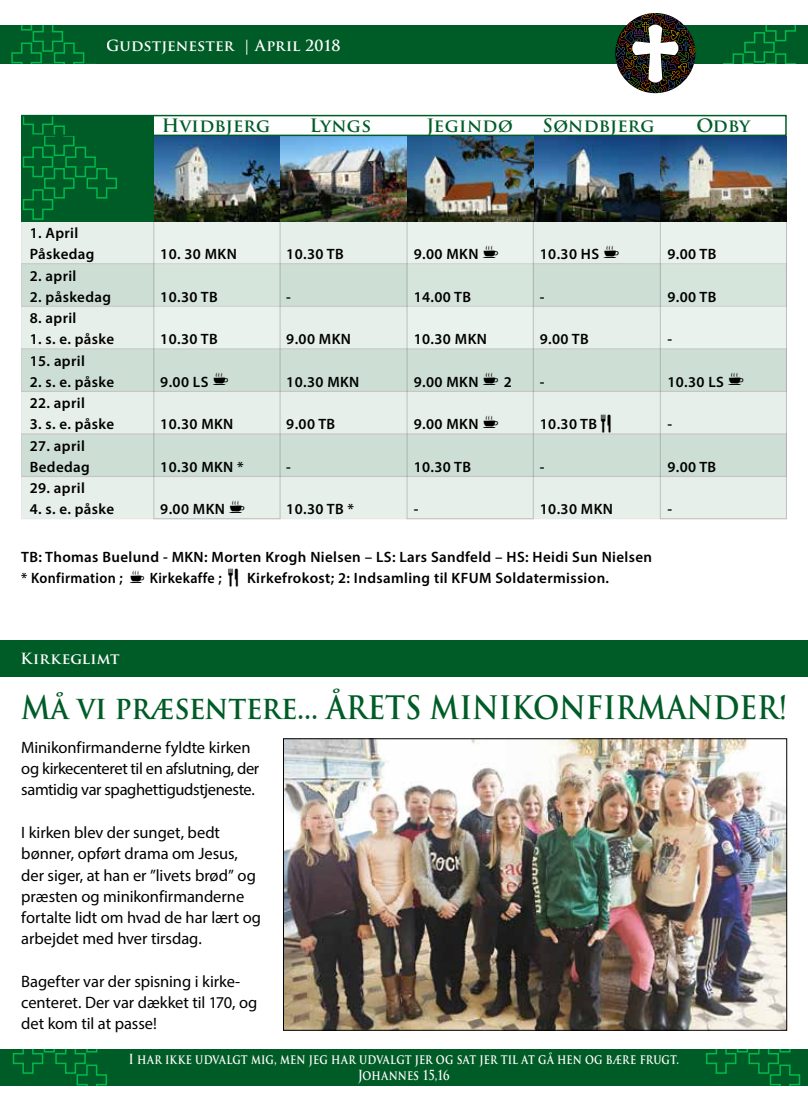
<style>
.page{position:relative;width:808px;height:1106px;background:#fff}
.page>*{position:absolute;margin:0;border:0;box-sizing:border-box;transform-origin:0 0}
.t1{font:700 31.5px "Trajan Pro";letter-spacing:-.005em;color:#005c27;scale:.9 1}
.t2{font:700 18px "Trajan Pro";letter-spacing:.02em;color:#005c27}
.t3{font:16.5px/21.3px "Myriad Pro";letter-spacing:-.005em;color:#000}
.t4{font:600 15px/21.3px "Myriad Pro";letter-spacing:.025em;color:#000}
.t5{font:700 15px "Trajan Pro";letter-spacing:.005em;color:#fff}
.t6{font:700 13.5px/16.2px "Trajan Pro";letter-spacing:.01em;color:#fff;text-align:center;scale:.8 1}
.s1{font-family:"rndsymbz";font-weight:400;font-size:18px}
</style>
<div class="page">
<div style="left:21px;top:221px;width:765px;height:43px;background:#e6efe9"></div>
<div style="left:21px;top:264px;width:765px;height:42px;background:#cddfd4"></div>
<div style="left:21px;top:306px;width:765px;height:43px;background:#e6efe9"></div>
<svg style="left:154px;top:221px;width:126px;height:128px"></svg>
<svg style="left:660px;top:221px;width:127px;height:298px"></svg>
<svg style="left:407px;top:221px;width:126px;height:128px"></svg>
<div style="left:21px;top:349px;width:765px;height:42px;background:#cddfd4"></div>
<div style="left:21px;top:391px;width:765px;height:43px;background:#e6efe9"></div>
<div style="left:21px;top:434px;width:765px;height:42px;background:#cddfd4"></div>
<div style="left:21px;top:476px;width:765px;height:43px;background:#e6efe9"></div>
<div style="left:0;top:26px;width:808px;height:38px;background:#005c27"></div>
<div style="left:0;top:1049px;width:808px;height:36px;background:#005c27"></div>
<div style="left:0;top:640px;width:808px;height:36px;background:#005c27"></div>
<svg style="left:701px;top:25px;width:96px;height:90px"></svg>
<svg style="left:12px;top:1049px;width:96px;height:37px"></svg>
<svg style="left:705px;top:978px;width:96px;height:108px"></svg>
<svg style="left:615px;top:13px;width:80px;height:80px"></svg>
<img style="left:154px;top:136px;width:633px;height:85px">
<div style="left:21px;top:115px;width:133px;height:106px;background:#005c27"></div>
<img style="left:285px;top:740px;width:500px;height:288px">
<div style="left:283px;top:738px;width:504px;height:292px;border:1px solid #000"></div>
<svg style="left:11px;top:25px;width:107px;height:195px"></svg>
<div style="left:21px;top:115px;width:766px;height:21px;border:2px solid #005c27"></div>
<p class="t5" style="left:106px;top:36px;width:236px">Gudstjenester | April 2018</p>
<p class="t4" style="left:30px;top:222px;width:66px">1. April<br>Påskedag</p>
<p class="t2" style="left:162px;top:114px;width:110px">Hvidbjerg</p>
<p class="t2" style="left:310px;top:114px;width:63px">Lyngs</p>
<p class="t2" style="left:426px;top:114px;width:88px">Jegindø</p>
<p class="t2" style="left:542px;top:114px;width:114px">Søndbjerg</p>
<p class="t2" style="left:696px;top:114px;width:55px">Odby</p>
<p class="t4" style="left:160px;top:243px;width:78px">10. 30 MKN</p>
<p class="t4" style="left:286px;top:243px;width:59px">10.30 TB</p>
<p class="t4" style="left:414px;top:243px;width:86px">9.00 MKN ❑</p>
<p class="t4" style="left:540px;top:243px;width:81px">10.30 HS ❑</p>
<p class="t4" style="left:667px;top:243px;width:50px">9.00 TB</p>
<p class="t4" style="left:30px;top:264px;width:48px">2. april</p>
<p class="t4" style="left:30px;top:286px;width:83px">2. påskedag</p>
<p class="t4" style="left:160px;top:286px;width:59px">10.30 TB</p>
<p class="t4" style="left:286px;top:286px;width:6px">-</p>
<p class="t4" style="left:414px;top:286px;width:59px">14.00 TB</p>
<p class="t4" style="left:540px;top:286px;width:6px">-</p>
<p class="t4" style="left:667px;top:286px;width:50px">9.00 TB</p>
<p class="t4" style="left:30px;top:307px;width:48px">8. april</p>
<p class="t4" style="left:30px;top:328px;width:86px">1. s. e. påske</p>
<p class="t4" style="left:160px;top:328px;width:59px">10.30 TB</p>
<p class="t4" style="left:286px;top:328px;width:66px">9.00 MKN</p>
<p class="t4" style="left:414px;top:328px;width:75px">10.30 MKN</p>
<p class="t4" style="left:540px;top:328px;width:50px">9.00 TB</p>
<p class="t4" style="left:667px;top:328px;width:6px">-</p>
<p class="t4" style="left:30px;top:349px;width:57px">15. april</p>
<p class="t4" style="left:30px;top:371px;width:86px">2. s. e. påske</p>
<p class="t4" style="left:160px;top:371px;width:70px">9.00 LS ❑</p>
<p class="t4" style="left:286px;top:371px;width:75px">10.30 MKN</p>
<p class="t4" style="left:414px;top:371px;width:99px">9.00 MKN ❑ 2</p>
<p class="t4" style="left:540px;top:371px;width:6px">-</p>
<p class="t4" style="left:667px;top:371px;width:78px">10.30 LS ❑</p>
<p class="t4" style="left:30px;top:392px;width:57px">22. april</p>
<p class="t4" style="left:30px;top:413px;width:86px">3. s. e. påske</p>
<p class="t4" style="left:160px;top:413px;width:75px">10.30 MKN</p>
<p class="t4" style="left:286px;top:413px;width:50px">9.00 TB</p>
<p class="t4" style="left:414px;top:413px;width:86px">9.00 MKN ❑</p>
<p class="t4" style="left:540px;top:413px;width:81px">10.30 TB <span class="s1">p</span></p>
<p class="t4" style="left:667px;top:413px;width:6px">-</p>
<p class="t4" style="left:30px;top:434px;width:62px">27. april<br>Bededag</p>
<p class="t4" style="left:160px;top:456px;width:85px">10.30 MKN *</p>
<p class="t4" style="left:286px;top:456px;width:6px">-</p>
<p class="t4" style="left:414px;top:456px;width:59px">10.30 TB</p>
<p class="t4" style="left:540px;top:456px;width:6px">-</p>
<p class="t4" style="left:667px;top:456px;width:50px">9.00 TB</p>
<p class="t4" style="left:30px;top:477px;width:57px">29. april</p>
<p class="t4" style="left:30px;top:498px;width:86px">4. s. e. påske</p>
<p class="t4" style="left:160px;top:498px;width:86px">9.00 MKN ❑</p>
<p class="t4" style="left:286px;top:498px;width:69px">10.30 TB *</p>
<p class="t4" style="left:414px;top:498px;width:6px">-</p>
<p class="t4" style="left:540px;top:498px;width:75px">10.30 MKN</p>
<p class="t4" style="left:667px;top:498px;width:6px">-</p>
<p class="t4" style="left:21px;top:545px;width:632px">TB: Thomas Buelund - MKN: Morten Krogh Nielsen – LS: Lars Sandfeld – HS: Heidi Sun Nielsen * Konfirmation ; ❑ Kirkekaffe ; <span class="s1">p</span>Kirkefrokost; 2: Indsamling til KFUM Soldatermission.</p>
<p class="t5" style="left:21px;top:649px;width:101px">Kirkeglimt</p>
<h1 class="t1" style="left:21px;top:688px;width:853px">Må vi præsentere... ÅRETS MINIKONFIRMANDER!</h1>
<p class="t3" style="left:21px;top:736px;width:240px">Minikonfirmanderne fyldte kirken og kirkecenteret til en afslutning, der samtidig var spaghettigudstjeneste.</p>
<p class="t3" style="left:21px;top:821px;width:241px">I kirken blev der sunget, bedt bønner, opført drama om Jesus, der siger, at han er ”livets brød” og præsten og minikonfirmanderne fortalte lidt om hvad de har lært og arbejdet med hver tirsdag.</p>
<p class="t3" style="left:21px;top:970px;width:238px">Bagefter var der spisning i kirke&shy;centeret. Der var dækket til 170, og det kom til at passe!</p>
<p class="t6" style="left:129px;top:1051px;width:689px">I har ikke udvalgt mig, men jeg har udvalgt jer og sat jer til at gå hen og bære frugt.<br>Johannes 15,16</p>
</div>
